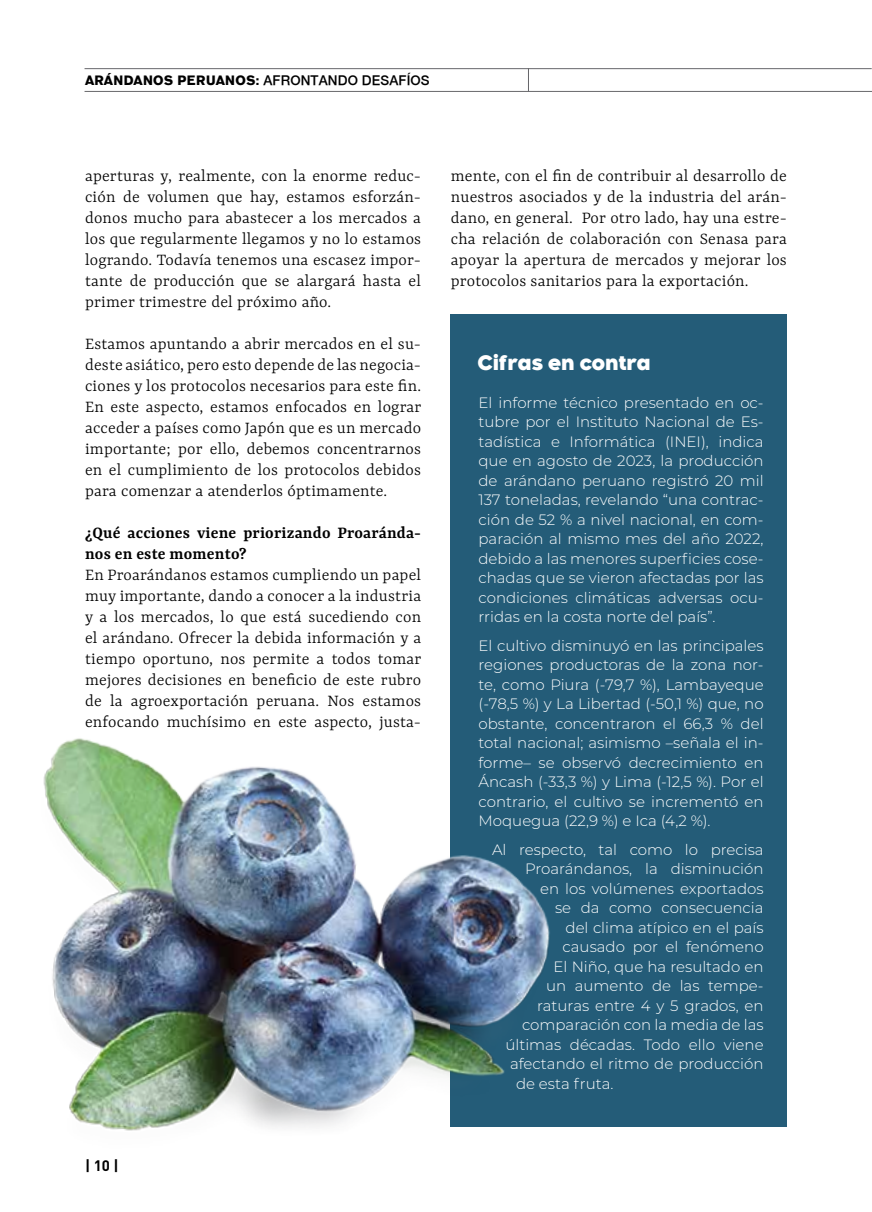
<style>
.page{position:relative;width:872px;height:1212px;background:#fff}
.page>*{position:absolute;margin:0;border:0;box-sizing:border-box;transform-origin:0 0}
.t1{font:800 19.5px "Kaleko 105 W00";letter-spacing:-.02em;color:#fff}
.t2{font:300 18px/21px "Rasa";letter-spacing:.01em;color:#000;text-align:justify}
.t3{font:600 18px/21px "Rasa";letter-spacing:.01em;color:#000}
.t4{font:300 15px/19.5px "Montserrat";color:#fff;text-align:justify}
.t5{font:700 15px "DIN Pro";color:#000}
.t6{font:700 13.5px "AG Old Face";letter-spacing:.03em;color:#000}
.s1{font-family:"Helvetica Neue";font-weight:500}
</style>
<div class="page">
<hr style="left:85px;top:91px;width:787px;height:1px;background:#67676b">
<hr style="left:85px;top:68px;width:786px;height:1px;background:#67676b">
<svg style="left:528px;top:69px;width:1px;height:22px"></svg>
<div style="left:451px;top:315px;width:336px;height:812px;background:#245c78"></div>
<img style="left:43px;top:548px;width:507px;height:583px">
<p class="t6" style="left:85px;top:72px;width:346px">ARÁNDANOS PERUANOS: <span class="s1">AFRONTANDO DESAFÍOS</span></p>
<p class="t2" style="left:85px;top:166px;width:337px">aperturas y, realmente, con la enorme reduc&shy;ción de volumen que hay, estamos esforzán&shy;donos mucho para abastecer a los mercados a los que regularmente llegamos y no lo estamos logrando. Todavía tenemos una escasez impor&shy;tante de producción que se alargará hasta el primer trimestre del próximo año.</p>
<p class="t2" style="left:85px;top:334px;width:338px">Estamos apuntando a abrir mercados en el su&shy;deste asiático, pero esto depende de las negocia&shy;ciones y los protocolos necesarios para este fin.<br>En este aspecto, estamos enfocados en lograr acceder a países como Japón que es un mercado importante; por ello, debemos concentrarnos en el cumplimiento de los protocolos debidos para comenzar a atenderlos óptimamente.</p>
<p class="t3" style="left:85px;top:523px;width:337px">¿Qué acciones viene priorizando Proaránda&shy;nos en este momento?</p>
<p class="t2" style="left:85px;top:565px;width:338px">En Proarándanos estamos cumpliendo un papel muy importante, dando a conocer a la industria y a los mercados, lo que está sucediendo con el arándano. Ofrecer la debida información y a tiempo oportuno, nos permite a todos tomar mejores decisiones en beneficio de este rubro de la agroexportación peruana. Nos estamos enfocando muchísimo en este aspecto, justa-</p>
<p class="t5" style="left:85px;top:1156px;width:35px">| 10 |</p>
<p class="t2" style="left:451px;top:166px;width:337px">mente, con el fin de contribuir al desarrollo de nuestros asociados y de la industria del arán&shy;dano, en general. Por otro lado, hay una estre&shy;cha relación de colaboración con Senasa para apoyar la apertura de mercados y mejorar los protocolos sanitarios para la exportación.</p>
<p class="t1" style="left:477px;top:351px;width:175px">Cifras en contra</p>
<p class="t4" style="left:478px;top:392px;width:287px">El informe técnico presentado en oc&shy;tubre por el Instituto Nacional de Es&shy;tadística e Informática (INEI), indica que en agosto de 2023, la producción de arándano peruano registró 20 mil 137 toneladas, revelando “una contrac&shy;ción de 52 % a nivel nacional, en com&shy;paración al mismo mes del año 2022, debido a las menores superficies cose&shy;chadas que se vieron afectadas por las condiciones climáticas adversas ocu&shy;rridas en la costa norte del país”.</p>
<p class="t4" style="left:478px;top:635px;width:287px">El cultivo disminuyó en las principales regiones productoras de la zona nor&shy;te, como Piura (-79,7 %), Lambayeque (-78,5 %) y La Libertad (-50,1 %) que, no obstante, concentraron el 66,3 % del total nacional; asimismo –señala el in&shy;forme– se observó decrecimiento en Áncash (-33,3 %) y Lima (-12,5 %). Por el contrario, el cultivo se incrementó en Moquegua (22,9 %) e Ica (4,2 %).</p>
<p class="t4" style="left:492px;top:839px;width:273px">Al respecto, tal como lo precisa</p>
<p class="t4" style="left:525px;top:859px;width:240px">Proarándanos, la disminución</p>
<p class="t4" style="left:540px;top:878px;width:225px">en los volúmenes exportados</p>
<p class="t4" style="left:555px;top:898px;width:210px">se da como consecuencia</p>
<p class="t4" style="left:565px;top:917px;width:199px">del clima atípico en el país</p>
<p class="t4" style="left:562px;top:937px;width:203px">causado por el fenómeno</p>
<p class="t4" style="left:553px;top:956px;width:211px">El Niño, que ha resultado en</p>
<p class="t4" style="left:546px;top:976px;width:219px">un aumento de las tempe-</p>
<p class="t4" style="left:537px;top:995px;width:228px">raturas entre 4 y 5 grados, en</p>
<p class="t4" style="left:522px;top:1015px;width:243px">comparación con la media de las</p>
<p class="t4" style="left:505px;top:1034px;width:260px">últimas décadas. Todo ello viene</p>
<p class="t4" style="left:510px;top:1054px;width:255px">afectando el ritmo de producción</p>
<p class="t4" style="left:516px;top:1073px;width:99px">de esta fruta.</p>
</div>
